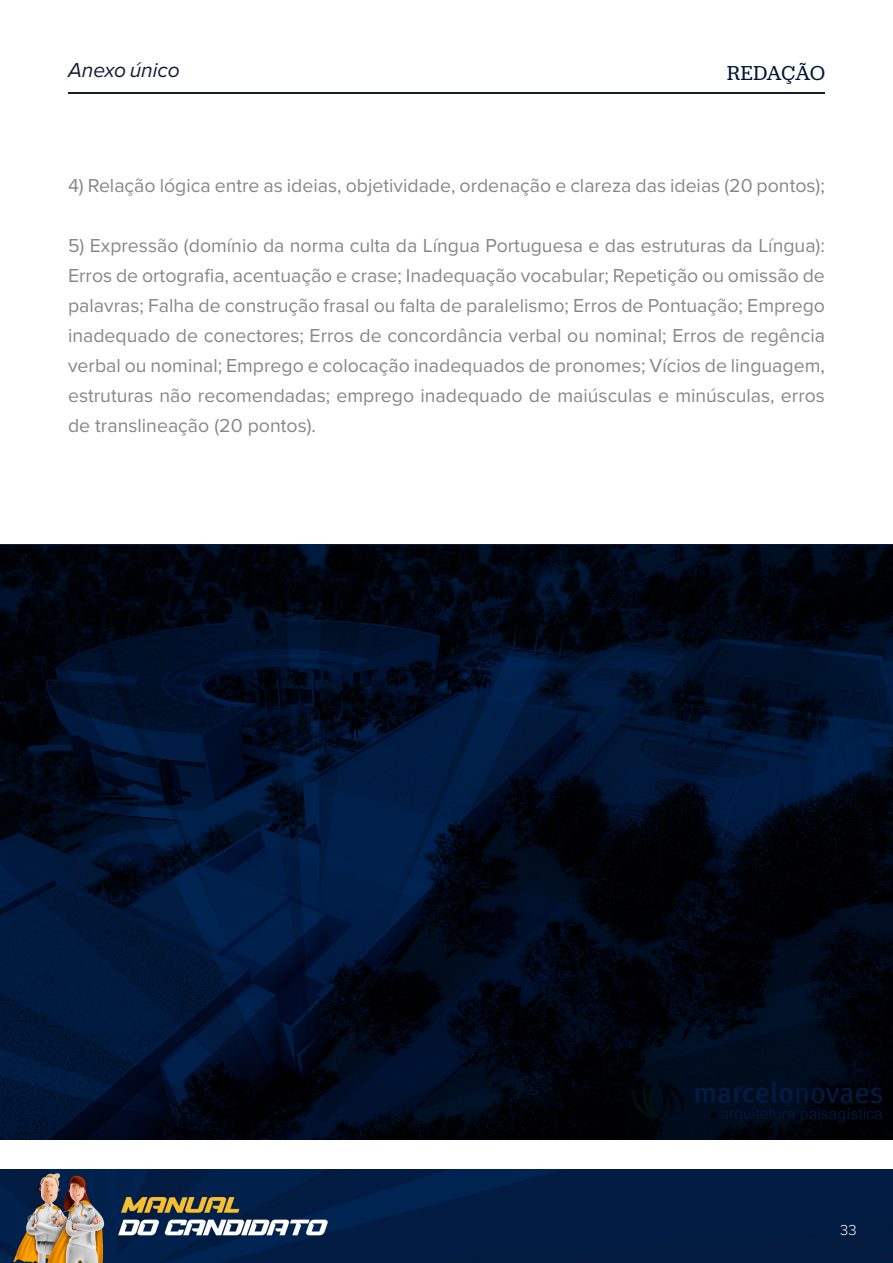
<style>
.page{position:relative;width:893px;height:1263px;background:#fff}
.page>*{position:absolute;margin:0;border:0;box-sizing:border-box;transform-origin:0 0}
.t1{font:italic 21px "Proxima Nova";color:#151d33}
.t2{font:21px "Jubilat";letter-spacing:-.01em;color:#001736}
.t3{font:19.5px/30px "Proxima Nova";color:#878787;text-align:justify}
.t4{font:300 15px "Proxima Nova";color:#fff}
</style>
<div class="page">
<img style="left:0;top:1169px;width:893px;height:93px">
<hr style="left:68px;top:92px;width:757px;height:1px;background:#151d33">
<img style="left:0;top:544px;width:893px;height:596px">
<p class="t1" style="left:68px;top:55px;width:113px">Anexo único</p>
<p class="t2" style="left:727px;top:60px;width:99px">REDAÇÃO</p>
<p class="t3" style="left:68px;top:170px;width:758px">4) Relação lógica entre as ideias, objetividade, ordenação e clareza das ideias (20 pontos);</p>
<p class="t3" style="left:68px;top:230px;width:758px">5) Expressão (domínio da norma culta da Língua Portuguesa e das estruturas da Língua):<br>Erros de ortografia, acentuação e crase; Inadequação vocabular; Repetição ou omissão de palavras; Falha de construção frasal ou falta de paralelismo; Erros de Pontuação; Emprego inadequado de conectores; Erros de concordância verbal ou nominal; Erros de regência verbal ou nominal; Emprego e colocação inadequados de pronomes; Vícios de linguagem, estruturas não recomendadas; emprego inadequado de maiúsculas e minúsculas, erros de translineação (20 pontos).</p>
<p class="t4" style="left:840px;top:1219px;width:18px">33</p>
</div>
